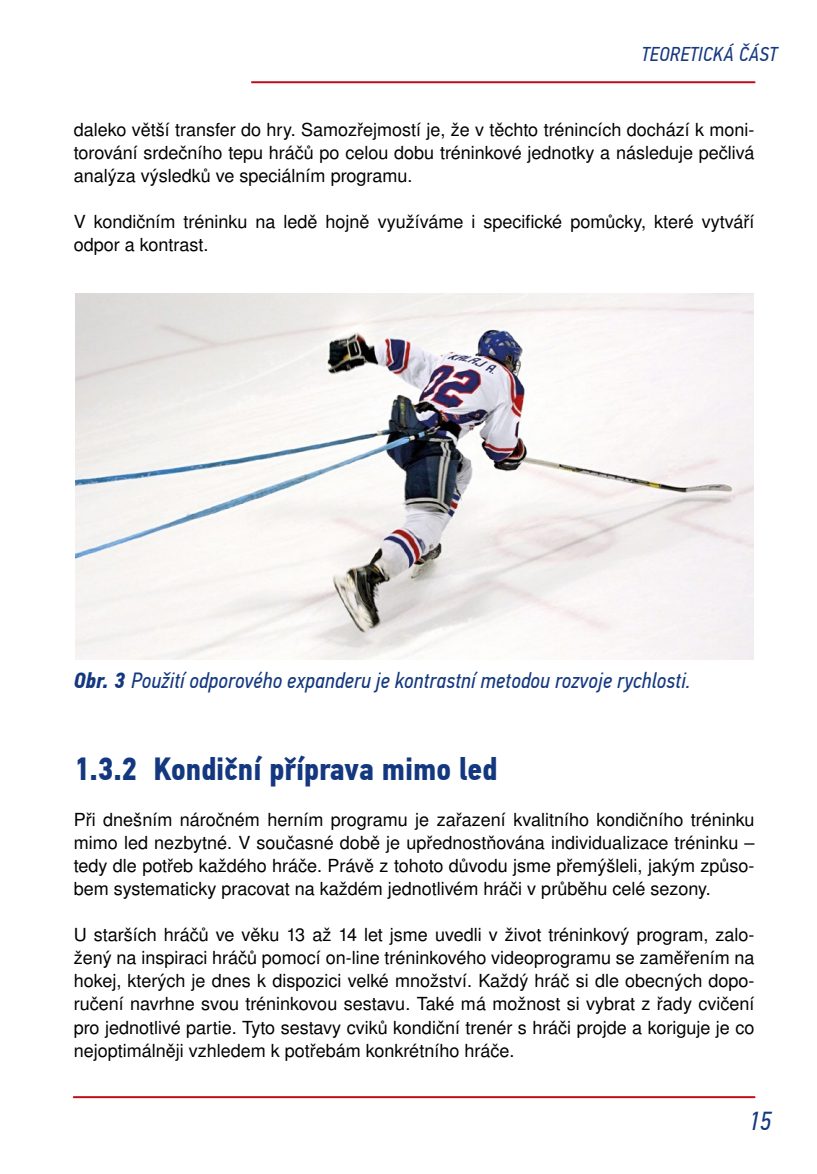
<style>
.page{position:relative;width:817px;height:1174px;background:#fff}
.page>*{position:absolute;margin:0;border:0;box-sizing:border-box;transform-origin:0 0}
.t1{font:700 32px "PF Din Text Cond Pro";color:#14387f}
.t2{font:italic 26px "PF Din Text Cond Pro";color:#14387f}
.t3{font:italic 22px "PF Din Text Cond Pro";letter-spacing:.01em;color:#14387f}
.t4{font:italic 20px "PF Din Text Cond Pro";letter-spacing:.025em;color:#14387f}
.t5{font:18px/23px "Nimbus Sans LOT";color:#000;text-align:justify}
.s1{font-weight:700}
</style>
<div class="page">
<hr style="left:252px;top:81px;width:502px;height:2px;background:#c10c1a">
<hr style="left:74px;top:1096px;width:680px;height:2px;background:#c10c1a">
<img style="left:75px;top:293px;width:678px;height:366px">
<p class="t4" style="left:641px;top:43px;width:137px">TEORETICKÁ ČÁST</p>
<p class="t5" style="left:74px;top:119px;width:682px">daleko větší transfer do hry. Samozřejmostí je, že v těchto trénincích dochází k moni&shy;torování srdečního tepu hráčů po celou dobu tréninkové jednotky a následuje pečlivá analýza výsledků ve speciálním programu.</p>
<p class="t5" style="left:74px;top:211px;width:682px">V kondičním tréninku na ledě hojně využíváme i specifické pomůcky, které vytváří odpor a kontrast.</p>
<p class="t3" style="left:74px;top:668px;width:618px"><span class="s1">Obr. 3</span> Použití odporového expanderu je kontrastní metodou rozvoje rychlosti.</p>
<h1 class="t1" style="left:74px;top:750px;width:425px">1.3.2 Kondiční příprava mimo led</h1>
<p class="t5" style="left:74px;top:809px;width:682px">Při dnešním náročném herním programu je zařazení kvalitního kondičního tréninku mimo led nezbytné. V současné době je upřednostňována individualizace tréninku – tedy dle potřeb každého hráče. Právě z tohoto důvodu jsme přemýšleli, jakým způso&shy;bem systematicky pracovat na každém jednotlivém hráči v průběhu celé sezony.</p>
<p class="t5" style="left:74px;top:924px;width:682px">U starších hráčů ve věku 13 až 14 let jsme uvedli v život tréninkový program, zalo&shy;žený na inspiraci hráčů pomocí on-line tréninkového videoprogramu se zaměřením na hokej, kterých je dnes k dispozici velké množství. Každý hráč si dle obecných dopo&shy;ručení navrhne svou tréninkovou sestavu. Také má možnost si vybrat z řady cvičení pro jednotlivé partie. Tyto sestavy cviků kondiční trenér s hráči projde a koriguje je co nejoptimálněji vzhledem k potřebám konkrétního hráče.</p>
<h2 class="t2" style="left:748px;top:1106px;width:24px">15</h2>
</div>
